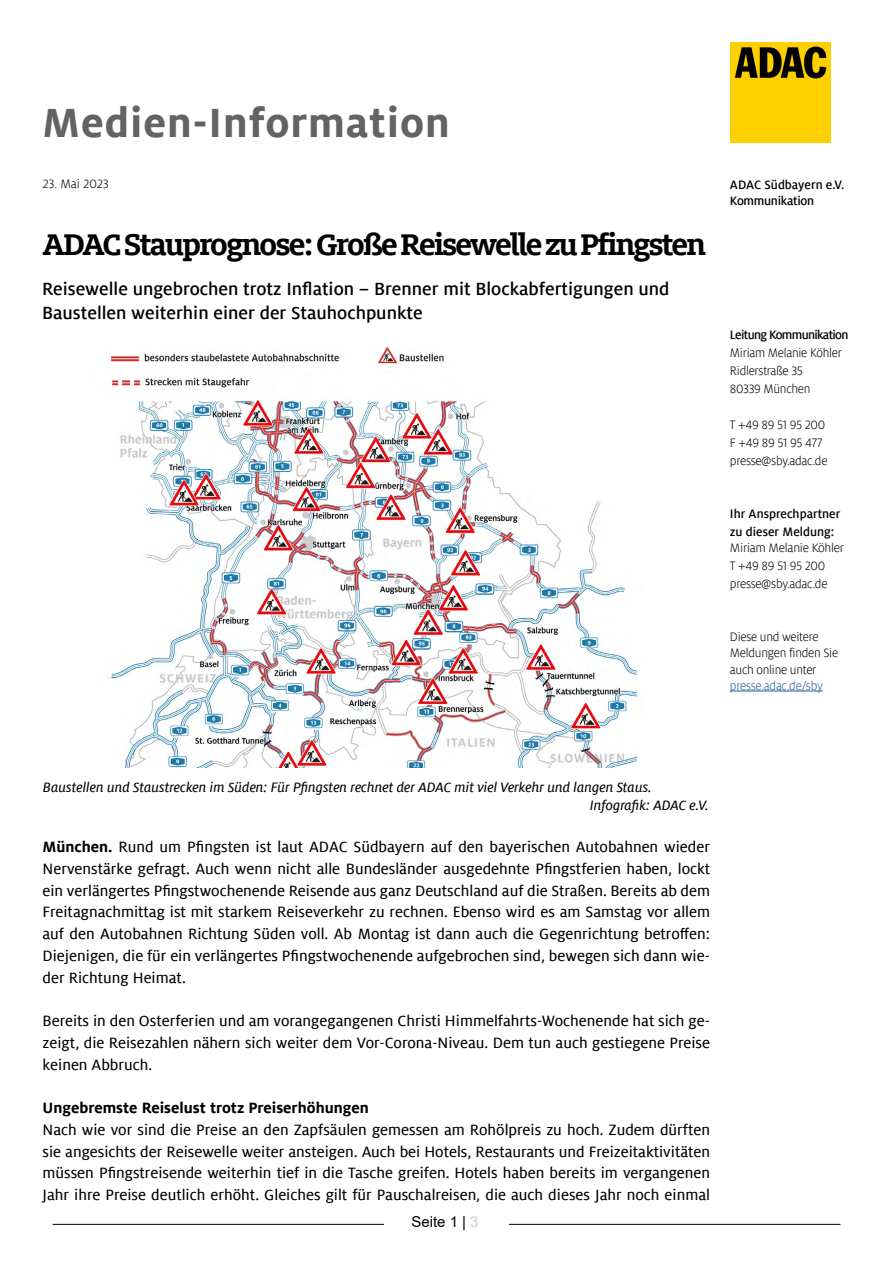
<style>
.page{position:relative;width:893px;height:1263px;background:#fff}
.page>*{position:absolute;margin:0;border:0;box-sizing:border-box;transform-origin:0 0}
.t1{font:700 45px "Milo ADAC";letter-spacing:.02em;color:#646363}
.t2{font:700 33px "Milo Slab ADAC";letter-spacing:-.05em;color:#000}
.t3{font:500 19.5px/24px "Milo ADAC";color:#000}
.t4{font:16.5px/21.8px "Milo ADAC Text";color:#000;text-align:justify}
.t5{font:700 16.5px "Milo ADAC";color:#000}
.t6{font:italic 15px/18px "Milo ADAC Text";color:#000}
.t7{font:15px "Arial";color:#000}
.t8{font:300 13.5px/18px "Milo ADAC";letter-spacing:-.02em;color:#000}
.t9{font:500 13.5px/18px "Milo ADAC";color:#000}
.t10{font:500 13.5px/16.5px "Milo ADAC";letter-spacing:-.02em;color:#000}
.t11{font:500 13.5px "Milo ADAC";letter-spacing:-.05em;color:#000}
.t12{font:300 13.5px "Milo ADAC";letter-spacing:-.02em;color:#275b9b}
.t13{font:300 13.5px "Milo ADAC";color:#000}
.s1{font-family:"Milo ADAC";font-weight:700}
.s2{color:#cecece}
</style>
<div class="page">
<hr style="left:53px;top:1224px;width:331px;height:1px;background:#000">
<hr style="left:509px;top:1224px;width:331px;height:1px;background:#000">
<img style="left:730px;top:42px;width:100px;height:100px">
<img style="left:110px;top:347px;width:527px;height:420px">
<hr style="left:730px;top:691px;width:93px;height:1px;background:#275b9b">
<h1 class="t1" style="left:42px;top:98px;width:409px">Medien-Information</h1>
<p class="t13" style="left:43px;top:176px;width:68px">23. Mai 2023</p>
<h2 class="t2" style="left:43px;top:224px;width:665px">ADAC Stauprognose: Große Reisewelle zu Pfingsten</h2>
<p class="t3" style="left:42px;top:277px;width:629px">Reisewelle ungebrochen trotz Inflation – Brenner mit Blockabfertigungen und<br>Baustellen weiterhin einer der Stauhochpunkte</p>
<p class="t10" style="left:730px;top:177px;width:116px">ADAC Südbayern e.V.<br>Kommunikation</p>
<p class="t11" style="left:730px;top:327px;width:120px">Leitung Kommunikation</p>
<p class="t8" style="left:730px;top:344px;width:113px">Miriam Melanie Köhler<br>Ridlerstraße 35<br>80339 München</p>
<p class="t8" style="left:730px;top:416px;width:99px">T +49 89 51 95 200<br>F +49 89 51 95 477 presse@sby.adac.de</p>
<p class="t9" style="left:730px;top:504px;width:112px">Ihr Ansprechpartner zu dieser Meldung:</p>
<p class="t8" style="left:730px;top:539px;width:116px">Miriam Melanie Köhler<br>T +49 89 51 95 200 presse@sby.adac.de</p>
<p class="t8" style="left:730px;top:628px;width:110px;line-height:16.5px">Diese und weitere<br>Meldungen finden Sie auch online unter</p>
<p class="t12" style="left:730px;top:678px;width:94px">presse.adac.de/sby</p>
<p class="t6" style="left:590px;top:779px;width:120px;text-indent:-547px">Baustellen und Staustrecken im Süden: Für Pfingsten rechnet der ADAC mit viel Verkehr und langen Staus.<br>Infografik: ADAC e.V.</p>
<p class="t4" style="left:43px;top:836px;width:669px"><span class="s1">München.</span> Rund um Pfingsten ist laut ADAC Südbayern auf den bayerischen Autobahnen wieder Nervenstärke gefragt. Auch wenn nicht alle Bundesländer ausgedehnte Pfingstferien haben, lockt ein verlängertes Pfingstwochenende Reisende aus ganz Deutschland auf die Straßen. Bereits ab dem Freitagnachmittag ist mit starkem Reiseverkehr zu rechnen. Ebenso wird es am Samstag vor allem auf den Autobahnen Richtung Süden voll. Ab Montag ist dann auch die Gegenrichtung betroffen:<br>Diejenigen, die für ein verlängertes Pfingstwochenende aufgebrochen sind, bewegen sich dann wie&shy;der Richtung Heimat.</p>
<p class="t4" style="left:43px;top:1010px;width:669px">Bereits in den Osterferien und am vorangegangenen Christi Himmelfahrts-Wochenende hat sich ge&shy;zeigt, die Reisezahlen nähern sich weiter dem Vor-Corona-Niveau. Dem tun auch gestiegene Preise keinen Abbruch.</p>
<p class="t5" style="left:43px;top:1098px;width:328px">Ungebremste Reiselust trotz Preiserhöhungen</p>
<p class="t4" style="left:43px;top:1119px;width:669px">Nach wie vor sind die Preise an den Zapfsäulen gemessen am Rohölpreis zu hoch. Zudem dürften sie angesichts der Reisewelle weiter ansteigen. Auch bei Hotels, Restaurants und Freizeitaktivitäten müssen Pfingstreisende weiterhin tief in die Tasche greifen. Hotels haben bereits im vergangenen Jahr ihre Preise deutlich erhöht. Gleiches gilt für Pauschalreisen, die auch dieses Jahr noch einmal</p>
<p class="t7" style="left:411px;top:1211px;width:69px">Seite 1 | <span class="s2">3</span></p>
</div>
